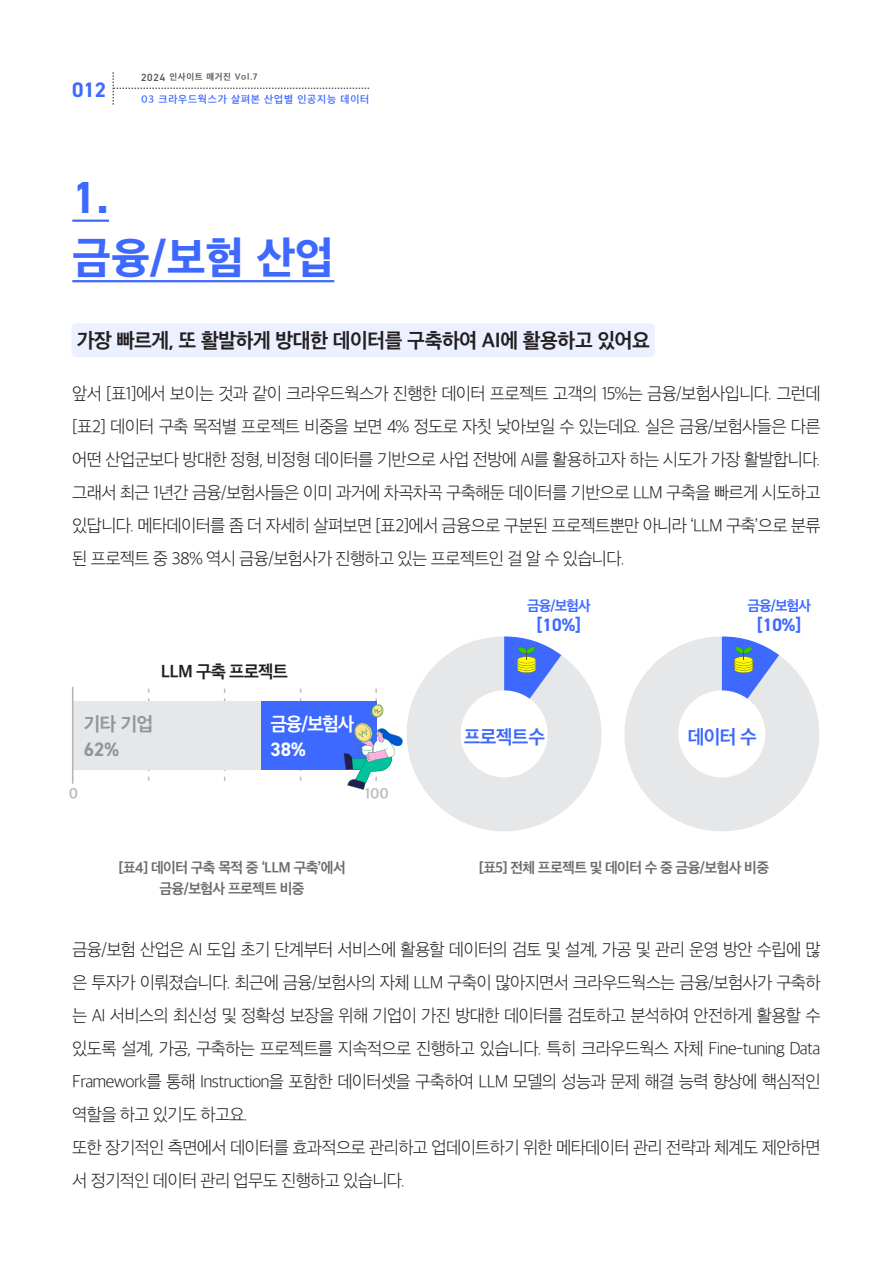
<style>
.page{position:relative;width:893px;height:1263px;background:#fff}
.page>*{position:absolute;margin:0;border:0;box-sizing:border-box;transform-origin:0 0}
.Big_Headline_blue{font:800 45px "Apple SD Gothic Neo";color:#3e69ff}
.Big_Headline_blue-2{font:700 45px "DIN2014";color:#3e69ff}
.t1{font:700 21px "Apple SD Gothic Neo";letter-spacing:-.02em;color:#231f20}
.t2{font:700 21px "DIN2014";color:#3e69ff}
.t3{font:700 19.65px "Apple SD Gothic Neo";letter-spacing:-.04em;color:#3e69ff}
.t4{font:700 19.5px "Apple SD Gothic Neo";color:#fff}
.t5{font:700 19.5px "Apple SD Gothic Neo";color:#939598}
.t6{font:700 19.5px "DIN2014";color:#939598}
.t7{font:700 19.5px "DIN2014";color:#fff}
.t8{font:700 18.15px "DIN2014";color:#3e69ff}
.t9{font:200 18px/33px "Apple SD Gothic Neo";letter-spacing:-.04em;color:#231f20;text-align:justify}
.t10{font:700 18px "Apple SD Gothic Neo";letter-spacing:-.04em;color:#231f20}
.t11{font:700 15px "Apple SD Gothic Neo";letter-spacing:-.04em;color:#6c6d70}
.t12{font:700 15px "Apple SD Gothic Neo";color:#bcbdc0}
.t13{font:700 14.85px "Apple SD Gothic Neo";letter-spacing:-.06em;color:#3e69ff}
._6_Pt_Font{font:600 10.5px "Apple SD Gothic Neo";letter-spacing:.075em;color:#3e69ff}
.t14{font:700 9px "Apple SD Gothic Neo";letter-spacing:.075em;color:#57585a}
.s1{font-family:"DIN2014";font-weight:600;font-size:10.5px}
</style>
<div class="page">
<svg style="left:113px;top:72px;width:256px;height:33px"></svg>
<div style="left:71px;top:323px;width:584px;height:34px;background:#ecf0ff;border-radius:4px"></div>
<hr style="left:72px;top:220px;width:37px;height:2px;background:#3e69ff">
<hr style="left:72px;top:280px;width:262px;height:2px;background:#3e69ff">
<svg style="left:148px;top:689px;width:1px;height:92px"></svg>
<svg style="left:224px;top:689px;width:1px;height:92px"></svg>
<svg style="left:300px;top:689px;width:2px;height:92px"></svg>
<div style="left:73px;top:701px;width:188px;height:69px;background:#e6e7e9"></div>
<div style="left:261px;top:701px;width:115px;height:69px;background:#3e69ff"></div>
<hr style="left:72px;top:687px;width:1px;height:97px;background:#b3b3b3">
<svg style="left:344px;top:689px;width:50px;height:101px"></svg>
<svg style="left:394px;top:636px;width:208px;height:195px;fill:#e6e7e9"></svg>
<div style="left:461px;top:690px;width:87px;height:87px;background:#fff;border-radius:50%"></div>
<svg style="left:624px;top:636px;width:195px;height:195px;fill:#e6e7e9"></svg>
<div style="left:678px;top:690px;width:87px;height:87px;background:#fff;border-radius:50%"></div>
<svg style="left:504px;top:636px;width:57px;height:98px"></svg>
<svg style="left:722px;top:636px;width:57px;height:98px"></svg>
<p class="t2" style="left:72px;top:76px;width:36px">012</p>
<p class="t14" style="left:141px;top:71px;width:118px"><span class="s1">2024</span> 인사이트 매거진 Vol.7</p>
<p class="_6_Pt_Font" style="left:141px;top:91px;width:230px">03 크라우드웍스가 살펴본 산업별 인공지능 데이터</p>
<p class="Big_Headline_blue-2" style="left:72px;top:168px;width:38px">1.</p>
<p class="Big_Headline_blue" style="left:72px;top:225px;width:263px">금융/보험 산업</p>
<p class="t1" style="left:77px;top:326px;width:575px">가장 빠르게, 또 활발하게 방대한 데이터를 구축하여 AI에 활용하고 있어요</p>
<p class="t9" style="left:72px;top:375px;width:750px">앞서 [표1]에서 보이는 것과 같이 크라우드웍스가 진행한 데이터 프로젝트 고객의 15%는 금융/보험사입니다. 그런데 [표2] 데이터 구축 목적별 프로젝트 비중을 보면 4% 정도로 자칫 낮아보일 수 있는데요. 실은 금융/보험사들은 다른 어떤 산업군보다 방대한 정형, 비정형 데이터를 기반으로 사업 전방에 AI를 활용하고자 하는 시도가 가장 활발합니다. 그래서 최근 1년간 금융/보험사들은 이미 과거에 차곡차곡 구축해둔 데이터를 기반으로 LLM 구축을 빠르게 시도하고 있답니다. 메타데이터를 좀 더 자세히 살펴보면 [표2]에서 금융으로 구분된 프로젝트뿐만 아니라 ‘LLM 구축’으로 분류 된 프로젝트 중 38% 역시 금융/보험사가 진행하고 있는 프로젝트인 걸 알 수 있습니다.</p>
<p class="t10" style="left:161px;top:658px;width:129px">LLM 구축 프로젝트</p>
<p class="t5" style="left:84px;top:710px;width:71px">기타 기업</p>
<p class="t6" style="left:84px;top:736px;width:37px">62%</p>
<p class="t4" style="left:271px;top:710px;width:85px">금융/보험사</p>
<p class="t7" style="left:271px;top:736px;width:37px">38%</p>
<p class="t12" style="left:69px;top:783px;width:11px">0</p>
<p class="t12" style="left:365px;top:783px;width:25px">100</p>
<p class="t11" style="left:118px;top:857px;width:229px">[표4] 데이터 구축 목적 중 ‘LLM 구축’에서</p>
<p class="t11" style="left:159px;top:878px;width:147px">금융/보험사 프로젝트 비중</p>
<p class="t13" style="left:527px;top:595px;width:65px">금융/보험사</p>
<p class="t8" style="left:537px;top:613px;width:46px">[10%]</p>
<p class="t13" style="left:747px;top:595px;width:65px">금융/보험사</p>
<p class="t8" style="left:757px;top:613px;width:46px">[10%]</p>
<p class="t3" style="left:464px;top:723px;width:83px">프로젝트 수</p>
<p class="t3" style="left:688px;top:723px;width:70px">데이터 수</p>
<p class="t11" style="left:479px;top:857px;width:292px">[표5] 전체 프로젝트 및 데이터 수 중 금융/보험사 비중</p>
<p class="t9" style="left:72px;top:932px;width:750px">금융/보험 산업은 AI 도입 초기 단계부터 서비스에 활용할 데이터의 검토 및 설계, 가공 및 관리 운영 방안 수립에 많 은 투자가 이뤄졌습니다. 최근에 금융/보험사의 자체 LLM 구축이 많아지면서 크라우드웍스는 금융/보험사가 구축하 는 AI 서비스의 최신성 및 정확성 보장을 위해 기업이 가진 방대한 데이터를 검토하고 분석하여 안전하게 활용할 수 있도록 설계, 가공, 구축하는 프로젝트를 지속적으로 진행하고 있습니다. 특히 크라우드웍스 자체 Fine-tuning Data Framework를 통해 Instruction을 포함한 데이터셋을 구축하여 LLM 모델의 성능과 문제 해결 능력 향상에 핵심적인 역할을 하고 있기도 하고요.</p>
<p class="t9" style="left:72px;top:1130px;width:750px">또한 장기적인 측면에서 데이터를 효과적으로 관리하고 업데이트하기 위한 메타데이터 관리 전략과 체계도 제안하면 서 정기적인 데이터 관리 업무도 진행하고 있습니다.</p>
</div>
